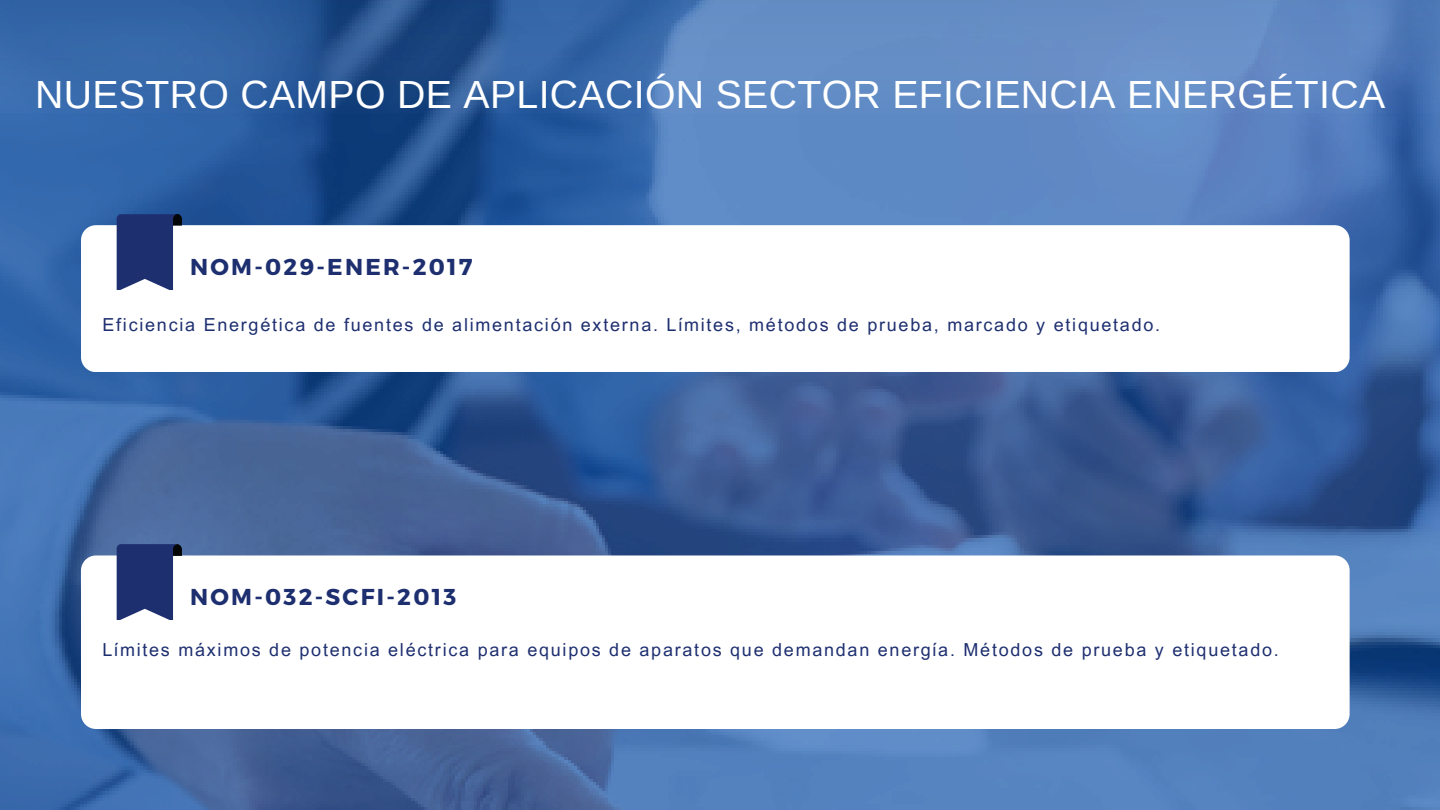
<style>
.page{position:relative;width:1440px;height:810px;background:#fff}
.page>*{position:absolute;margin:0;border:0;box-sizing:border-box;transform-origin:0 0}
.t1{font:39.3px "Arimo";letter-spacing:.01em;color:#fff}
.t2{font:700 23px "Montserrat";letter-spacing:.1em;color:#1e2f70}
.t3{font:18px "Arial MT Pro";letter-spacing:.1em;color:#1e2f70}
</style>
<div class="page">
<img style="left:0;top:0;width:1440px;height:810px">
<div style="left:81px;top:225px;width:1269px;height:147px;background:#fff;border-radius:15px"></div>
<svg style="left:117px;top:214px;width:65px;height:76px"></svg>
<div style="left:81px;top:555px;width:1269px;height:174px;background:#fff;border-radius:15px"></div>
<svg style="left:117px;top:544px;width:65px;height:76px"></svg>
<h1 class="t1" style="left:35px;top:73px;width:1352px">NUESTRO CAMPO DE APLICACIÓN SECTOR EFICIENCIA ENERGÉTICA</h1>
<p class="t2" style="left:190px;top:252px;width:284px">NOM-029-ENER-2017</p>
<p class="t3" style="left:103px;top:318px;width:1059px">Eficiencia Energética de fuentes de alimentación externa. Límites, métodos de prueba, marcado y etiquetado.</p>
<p class="t2" style="left:190px;top:582px;width:268px">NOM-032-SCFI-2013</p>
<p class="t3" style="left:103px;top:643px;width:1178px">Límites máximos de potencia eléctrica para equipos de aparatos que demandan energía. Métodos de prueba y etiquetado.</p>
</div>
